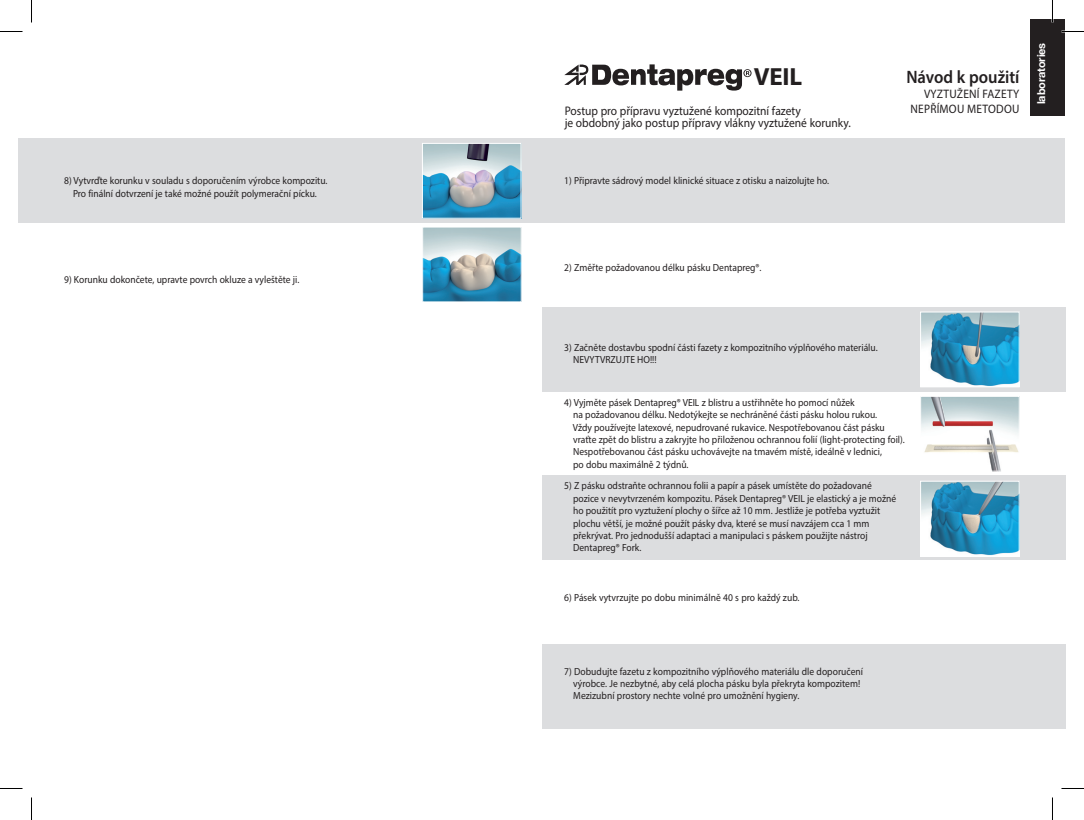
<style>
.page{position:relative;width:1084px;height:820px;background:#fff}
.page>*{position:absolute;margin:0;border:0;box-sizing:border-box;transform-origin:0 0}
.t1{font:700 24.9px "Myriad Pro";color:#231f20}
.t2{font:600 18px "Myriad Pro";color:#231f20;scale:.92 1}
.t3{font:12.45px/12px "Myriad Pro";color:#231f20;scale:.92 1}
.t4{font:12.3px/14.7px "Myriad Pro";letter-spacing:.02em;color:#231f20;text-align:right;scale:.92 1}
.t5{font:700 10.95px "Helvetica Neue";letter-spacing:-.01em;color:#fff}
.t6{font:10.35px/12.5px "Myriad Pro";color:#231f20;scale:.92 1}
</style>
<div class="page">
<div style="left:19px;top:139px;width:1046px;height:84px;background:#dcdddf"></div>
<div style="left:542px;top:307px;width:523px;height:84px;background:#dcdddf"></div>
<div style="left:542px;top:476px;width:523px;height:84px;background:#dcdddf"></div>
<div style="left:542px;top:645px;width:523px;height:84px;background:#dcdddf"></div>
<svg style="left:564px;top:64px;width:187px;height:27px"></svg>
<img style="left:424px;top:145px;width:95px;height:71px">
<div style="left:422px;top:143px;width:99px;height:75px;border:1px solid #fff"></div>
<img style="left:424px;top:229px;width:95px;height:71px">
<div style="left:422px;top:227px;width:99px;height:75px;border:1px solid #fff"></div>
<img style="left:922px;top:314px;width:95px;height:71px">
<div style="left:920px;top:312px;width:99px;height:75px;border:1px solid #fff"></div>
<img style="left:922px;top:483px;width:95px;height:71px">
<div style="left:920px;top:481px;width:99px;height:75px;border:1px solid #fff"></div>
<img style="left:922px;top:398px;width:95px;height:71px">
<div style="left:920px;top:396px;width:99px;height:75px;border:1px solid #fff"></div>
<div style="left:1030px;top:19px;width:35px;height:96px;background:#231f20"></div>
<hr style="left:1051px;top:0;width:2px;height:23px;background:#fff">
<svg style="left:0;top:31px;width:22px;height:1px"></svg>
<svg style="left:1061px;top:31px;width:22px;height:1px"></svg>
<svg style="left:0;top:788px;width:22px;height:1px"></svg>
<svg style="left:1061px;top:788px;width:22px;height:1px"></svg>
<svg style="left:31px;top:0;width:1px;height:23px"></svg>
<svg style="left:31px;top:797px;width:1px;height:23px"></svg>
<svg style="left:1052px;top:0;width:1px;height:23px"></svg>
<svg style="left:1052px;top:797px;width:1px;height:23px"></svg>
<p class="t6" style="left:64px;top:174px;width:288px;text-align:center">8) Vytvrďte korunku v souladu s doporučením výrobce kompozitu.<br>Pro finální dotvrzení je také možné použít polymerační pícku.</p>
<p class="t6" style="left:64px;top:273px;width:257px">9) Korunku dokončete, upravte povrch okluze a vyleštěte ji.</p>
<h1 class="t1" style="left:753px;top:61px;width:50px">VEIL</h1>
<h2 class="t2" style="left:906px;top:66px;width:124px">Návod k použití</h2>
<p class="t4" style="left:910px;top:86px;width:120px">Vyztužení fazety nepřímou metodou</p>
<p class="t3" style="left:564px;top:104px;width:312px">Postup pro přípravu vyztužené kompozitní fazety<br>je obdobný jako postup přípravy vlákny vyztužené korunky.</p>
<p class="t5" style="left:1032px;top:103px;width:63px;rotate:-90deg">laboratories</p>
<p class="t5" style="left:1032px;top:104px;width:63px;rotate:-90deg">laboratories</p>
<p class="t6" style="left:564px;top:174px;width:289px">1) Připravte sádrový model klinické situace z otisku a naizolujte ho.</p>
<p class="t6" style="left:564px;top:261px;width:216px">2) Změřte požadovanou délku pásku Dentapreg®.</p>
<p class="t6" style="left:573px;top:341px;width:332px;text-indent:-9px">3) Začněte dostavbu spodní části fazety z kompozitního výplňového materiálu.<br>NEVYTVRZUJTE HO!!!</p>
<p class="t6" style="left:573px;top:396px;width:362px;text-indent:-9px">4) Vyjměte pásek Dentapreg® VEIL z blistru a ustřihněte ho pomocí nůžek<br>na požadovanou délku. Nedotýkejte se nechráněné části pásku holou rukou.<br>Vždy používejte latexové, nepudrované rukavice. Nespotřebovanou část pásku vraťte zpět do blistru a zakryjte ho přiloženou ochrannou folií (light-protecting foil).<br>Nespotřebovanou část pásku uchovávejte na tmavém místě, ideálně v lednici,<br>po dobu maximálně 2 týdnů.</p>
<p class="t6" style="left:573px;top:479px;width:353px;text-indent:-9px">5) Z pásku odstraňte ochrannou folii a papír a pásek umístěte do požadované pozice v nevytvrzeném kompozitu. Pásek Dentapreg® VEIL je elastický a je možné ho použitít pro vyztužení plochy o šířce až 10 mm. Jestliže je potřeba vyztužit plochu větší, je možné použít pásky dva, které se musí navzájem cca 1 mm překrývat. Pro jednodušší adaptaci a manipulaci s páskem použijte nástroj Dentapreg® Fork.</p>
<p class="t6" style="left:564px;top:591px;width:257px">6) Pásek vytvrzujte po dobu minimálně 40 s pro každý zub.</p>
<p class="t6" style="left:573px;top:665px;width:316px;line-height:12px;text-indent:-9px">7) Dobudujte fazetu z kompozitního výplňového materiálu dle doporučení výrobce. Je nezbytné, aby celá plocha pásku byla překryta kompozitem!<br>Mezizubní prostory nechte volné pro umožnění hygieny.</p>
</div>
